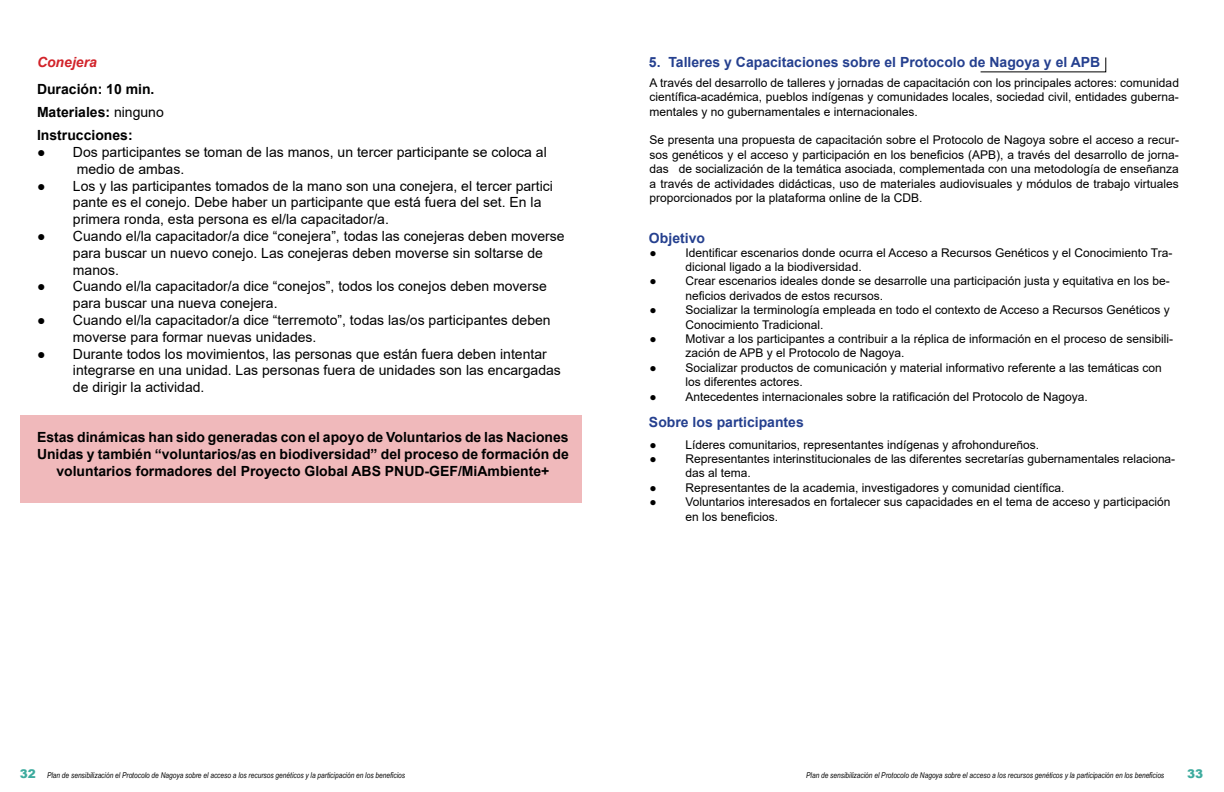
<style>
.page{position:relative;width:1224px;height:792px;background:#fff}
.page>*{position:absolute;margin:0;border:0;box-sizing:border-box;transform-origin:0 0}
.t1{font:14px/16.8px "Arial";color:#000}
.t2{font:700 14px/23.3px "Arial";color:#000}
.t3{font:700 14px "Arial";color:#25408f}
.t4{font:italic 700 14px "Arial";color:#d2232a}
.t5{font:12px/14.4px "Arial";color:#000}
.t6{font:900 12px "Arial";color:#3dab9e}
.t7{font:italic 8px "Arial Narrow";color:#000}
.s1{font-weight:400}
.s2{font-family:"Arial";font-weight:900;font-style:normal;font-size:12px;color:#3dab9e}
</style>
<div class="page">
<div style="left:20px;top:416px;width:562px;height:87px;background:#f0b9bb"></div>
<svg style="left:980px;top:57px;width:126px;height:15px"></svg>
<p class="t4" style="left:37px;top:53px;width:61px">Conejera</p>
<p class="t2" style="left:37px;top:77px;width:128px">Duración: 10 min.<br>Materiales: <span class="s1">ninguno<br></span>Instrucciones:</p>
<p class="t1" style="left:77px;top:144px;width:471px;text-indent:-40px">● Dos participantes se toman de las manos, un tercer participante se coloca al medio de ambas.</p>
<p class="t1" style="left:73px;top:177px;width:482px;text-indent:-36px">● Los y las participantes tomados de la mano son una conejera, el tercer partici pante es el conejo. Debe haber un participante que está fuera del set. En la primera ronda, esta persona es el/la capacitador/a.</p>
<p class="t1" style="left:73px;top:228px;width:493px;text-indent:-36px">● Cuando el/la capacitador/a dice “conejera”, todas las conejeras deben moverse para buscar un nuevo conejo. Las conejeras deben moverse sin soltarse de manos.</p>
<p class="t1" style="left:73px;top:278px;width:475px;text-indent:-36px">● Cuando el/la capacitador/a dice “conejos”, todos los conejos deben moverse para buscar una nueva conejera.</p>
<p class="t1" style="left:73px;top:312px;width:479px;text-indent:-36px">● Cuando el/la capacitador/a dice “terremoto”, todas las/os participantes deben moverse para formar nuevas unidades.</p>
<p class="t1" style="left:73px;top:345px;width:489px;text-indent:-36px">● Durante todos los movimientos, las personas que están fuera deben intentar integrarse en una unidad. Las personas fuera de unidades son las encargadas de dirigir la actividad.</p>
<p class="t2" style="left:37px;top:429px;width:533px;line-height:16.8px;text-align:center">Estas dinámicas han sido generadas con el apoyo de Voluntarios de las Naciones<br>Unidas y también “voluntarios/as en biodiversidad” del proceso de formación de voluntarios formadores del Proyecto Global ABS PNUD-GEF/MiAmbiente+</p>
<p class="t3" style="left:649px;top:52px;width:453px">5. Talleres y Capacitaciones sobre el Protocolo de Nagoya y el APB</p>
<p class="t5" style="left:650px;top:75px;width:531px;text-align:justify">A través del desarrollo de talleres y jornadas de capacitación con los principales actores: comunidad científica-académica, pueblos indígenas y comunidades locales, sociedad civil, entidades guberna&shy;mentales y no gubernamentales e internacionales.</p>
<p class="t5" style="left:650px;top:133px;width:531px;text-align:justify">Se presenta una propuesta de capacitación sobre el Protocolo de Nagoya sobre el acceso a recur&shy;sos genéticos y el acceso y participación en los beneficios (APB), a través del desarrollo de jorna&shy;das de socialización de la temática asociada, complementada con una metodología de enseñanza a través de actividades didácticas, uso de materiales audiovisuales y módulos de trabajo virtuales proporcionados por la plataforma online de la CDB.</p>
<p class="t3" style="left:649px;top:228px;width:58px">Objetivo</p>
<p class="t5" style="left:686px;top:245px;width:488px;text-indent:-36px">● Identificar escenarios donde ocurra el Acceso a Recursos Genéticos y el Conocimiento Tra&shy;dicional ligado a la biodiversidad.</p>
<p class="t5" style="left:686px;top:274px;width:486px;text-indent:-36px">● Crear escenarios ideales donde se desarrolle una participación justa y equitativa en los be&shy;neficios derivados de estos recursos.</p>
<p class="t5" style="left:686px;top:303px;width:486px;text-indent:-36px">● Socializar la terminología empleada en todo el contexto de Acceso a Recursos Genéticos y<br>Conocimiento Tradicional.</p>
<p class="t5" style="left:686px;top:331px;width:489px;text-indent:-36px">● Motivar a los participantes a contribuir a la réplica de información en el proceso de sensibili&shy;zación de APB y el Protocolo de Nagoya.</p>
<p class="t5" style="left:686px;top:360px;width:478px;text-indent:-36px">● Socializar productos de comunicación y material informativo referente a las temáticas con los diferentes actores.</p>
<p class="t5" style="left:650px;top:389px;width:440px">● Antecedentes internacionales sobre la ratificación del Protocolo de Nagoya.</p>
<p class="t5" style="left:650px;top:437px;width:391px">● Líderes comunitarios, representantes indígenas y afrohondureños.</p>
<p class="t5" style="left:686px;top:451px;width:491px;text-indent:-36px">● Representantes interinstitucionales de las diferentes secretarías gubernamentales relaciona&shy;das al tema.</p>
<p class="t5" style="left:650px;top:480px;width:416px">● Representantes de la academia, investigadores y comunidad científica.</p>
<p class="t5" style="left:686px;top:495px;width:486px;text-indent:-36px">● Voluntarios interesados en fortalecer sus capacidades en el tema de acceso y participación en los beneficios.</p>
<p class="t3" style="left:649px;top:412px;width:156px">Sobre los participantes</p>
<p class="t7" style="left:20px;top:769px;width:387px"><span class="s2">32</span> Plan de sensibilización el Protocolo de Nagoya sobre el acceso a los recursos genéticos y la participación en los beneficios</p>
<p class="t7" style="left:806px;top:769px;width:360px">Plan de sensibilización el Protocolo de Nagoya sobre el acceso a los recursos genéticos y la participación en los beneficios</p>
<p class="t6" style="left:1187px;top:765px;width:18px">33</p>
</div>
